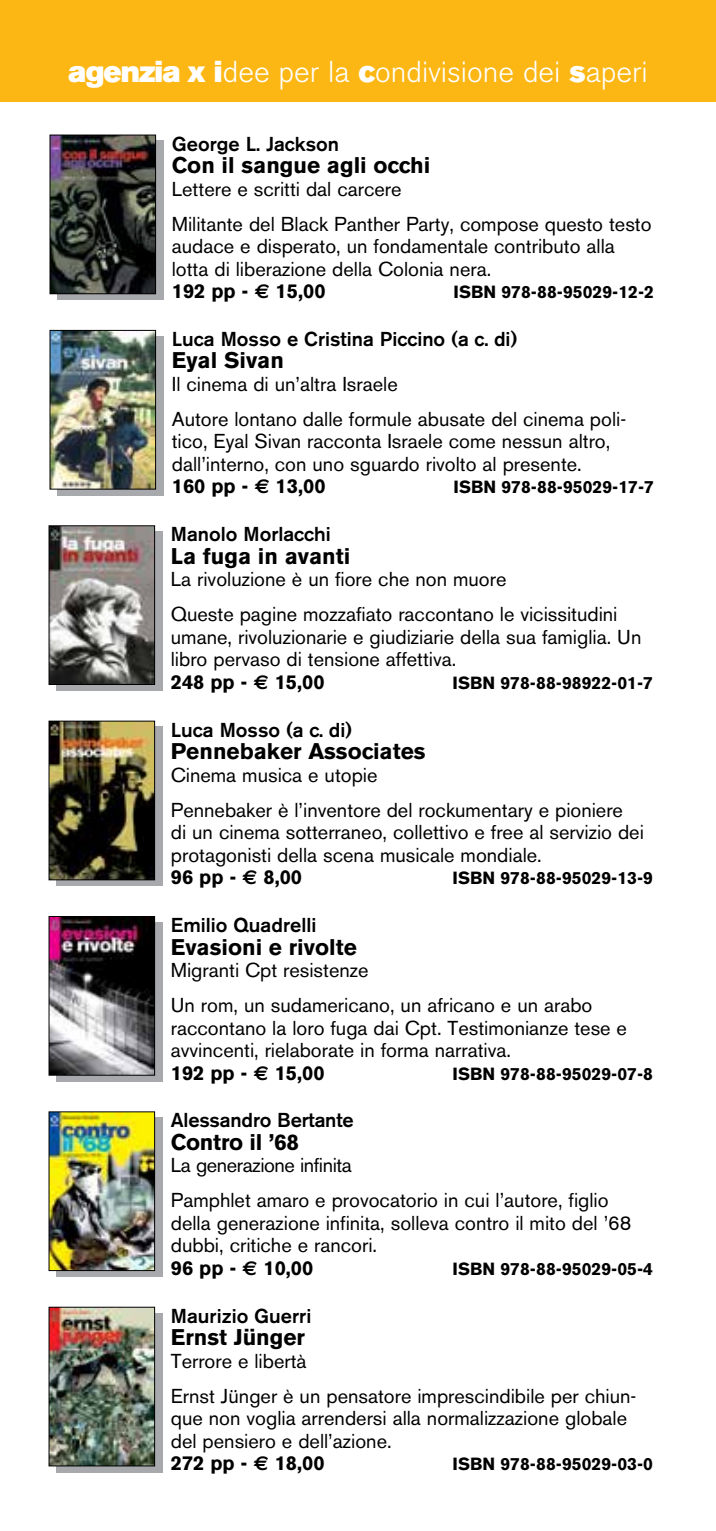
<style>
.page{position:relative;width:716px;height:1531px;background:#fff}
.page>*{position:absolute;margin:0;border:0;box-sizing:border-box;transform-origin:0 0}
.t1{font:300 30px "Akzidenz Grotesk BE";color:#fff}
.t2{font:700 22.5px "Akzidenz Grotesk BE";color:#000}
.t3{font:20px/22.5px "Akzidenz Grotesk BE";color:#000}
.t4{font:500 20px "Akzidenz Grotesk BE";color:#000}
.t5{font:700 17.5px "Akzidenz Grotesk BE";color:#000}
.s1{font-family:"Akzidenz Grotesk BE Super";font-weight:400}
.s2{font-weight:700}
.s3{font-family:"Euro Sans";font-weight:700}
</style>
<div class="page">
<div style="left:0;top:0;width:716px;height:101px;background:#fdb714"></div>
<div style="left:56px;top:1313px;width:107px;height:159px;background:linear-gradient(to right,#a7a9ac,#a7a9ac)"></div>
<img style="left:51px;top:1309px;width:102px;height:155px">
<div style="left:49px;top:1307px;width:106px;height:159px;border:1px solid #000"></div>
<div style="left:56px;top:727px;width:107px;height:159px;background:linear-gradient(to right,#a7a9ac,#a7a9ac)"></div>
<img style="left:51px;top:723px;width:102px;height:155px">
<div style="left:49px;top:721px;width:106px;height:159px;border:1px solid #000"></div>
<div style="left:56px;top:922px;width:107px;height:159px;background:linear-gradient(to right,#a7a9ac,#a7a9ac)"></div>
<img style="left:51px;top:918px;width:102px;height:155px">
<div style="left:49px;top:916px;width:106px;height:159px;border:1px solid #000"></div>
<div style="left:56px;top:1117px;width:107px;height:160px;background:linear-gradient(to right,#a2a4a6,#a3a5a8)"></div>
<img style="left:51px;top:1113px;width:102px;height:156px">
<div style="left:49px;top:1111px;width:106px;height:160px;border:1px solid #000"></div>
<div style="left:56px;top:531px;width:107px;height:160px;background:#a7a9ac"></div>
<img style="left:51px;top:527px;width:102px;height:156px">
<div style="left:49px;top:525px;width:106px;height:160px;border:1px solid #000"></div>
<div style="left:57px;top:141px;width:107px;height:159px;background:linear-gradient(to right,#a7a9ac,#a7a9ac)"></div>
<img style="left:52px;top:137px;width:102px;height:155px">
<div style="left:50px;top:135px;width:106px;height:159px;border:1px solid #000"></div>
<div style="left:57px;top:336px;width:107px;height:159px;background:linear-gradient(to right,#a7a9ac,#a7a9ac)"></div>
<img style="left:52px;top:332px;width:102px;height:155px">
<div style="left:50px;top:330px;width:106px;height:159px;border:1px solid #000"></div>
<h1 class="t1" style="left:68px;top:55px;width:581px"><span class="s1">agenzia x i</span>dee per la <span class="s1">c</span>ondivisione dei <span class="s1">s</span>aperi</h1>
<p class="t4" style="left:172px;top:131px;width:169px">George L. Jackson</p>
<p class="t2" style="left:172px;top:152px;width:260px">Con il sangue agli occhi</p>
<p class="t3" style="left:172px;top:171px;width:481px;line-height:35px">Lettere e scritti dal carcere<br>Militante del Black Panther Party, compose questo testo</p>
<p class="t3" style="left:172px;top:235px;width:444px">audace e disperato, un fondamentale contributo alla lotta di liberazione della Colonia nera.<br><span class="s2">192 pp -</span> <span class="s3">E</span> <span class="s2">15,00</span></p>
<p class="t5" style="left:453px;top:282px;width:202px">ISBN 978-88-95029-12-2</p>
<p class="t4" style="left:172px;top:327px;width:347px">Luca Mosso e Cristina Piccino (a c. di)</p>
<p class="t2" style="left:172px;top:347px;width:114px">Eyal Sivan</p>
<p class="t3" style="left:172px;top:366px;width:456px;line-height:35px">Il cinema di un’altra Israele<br>Autore lontano dalle formule abusate del cinema poli-</p>
<p class="t3" style="left:172px;top:430px;width:440px">tico, Eyal Sivan racconta Israele come nessun altro, dall’interno, con uno sguardo rivolto al presente.<br><span class="s2">160 pp -</span> <span class="s3">E</span> <span class="s2">13,00</span></p>
<p class="t5" style="left:453px;top:477px;width:202px">ISBN 978-88-95029-17-7</p>
<p class="t4" style="left:171px;top:522px;width:162px">Manolo Morlacchi</p>
<p class="t2" style="left:171px;top:543px;width:181px">La fuga in avanti</p>
<p class="t3" style="left:171px;top:562px;width:448px;line-height:35px">La rivoluzione è un fiore che non muore<br>Queste pagine mozzafiato raccontano le vicissitudini</p>
<p class="t3" style="left:171px;top:625px;width:472px">umane, rivoluzionarie e giudiziarie della sua famiglia. Un libro pervaso di tensione affettiva.<br><span class="s2">248 pp -</span> <span class="s3">E</span> <span class="s2">15,00</span></p>
<p class="t5" style="left:452px;top:672px;width:202px">ISBN 978-88-98922-01-7</p>
<p class="t4" style="left:171px;top:717px;width:183px">Luca Mosso (a c. di)</p>
<p class="t2" style="left:171px;top:738px;width:256px">Pennebaker Associates</p>
<p class="t3" style="left:171px;top:757px;width:454px;line-height:35px">Cinema musica e utopie<br>Pennebaker è l’inventore del rockumentary e pioniere</p>
<p class="t3" style="left:171px;top:821px;width:474px">di un cinema sotterraneo, collettivo e free al servizio dei protagonisti della scena musicale mondiale.<br><span class="s2">96 pp -</span> <span class="s3">E</span> <span class="s2">8,00</span></p>
<p class="t5" style="left:452px;top:868px;width:202px">ISBN 978-88-95029-13-9</p>
<p class="t4" style="left:171px;top:913px;width:147px">Emilio Quadrelli</p>
<p class="t2" style="left:171px;top:933px;width:187px">Evasioni e rivolte</p>
<p class="t3" style="left:171px;top:952px;width:423px;line-height:35px">Migranti Cpt resistenze<br>Un rom, un sudamericano, un africano e un arabo</p>
<p class="t3" style="left:171px;top:1016px;width:458px">raccontano la loro fuga dai Cpt. Testimonianze tese e avvincenti, rielaborate in forma narrativa.<br><span class="s2">192 pp -</span> <span class="s3">E</span> <span class="s2">15,00</span></p>
<p class="t5" style="left:452px;top:1063px;width:202px">ISBN 978-88-95029-07-8</p>
<p class="t4" style="left:171px;top:1108px;width:184px">Alessandro Bertante</p>
<p class="t2" style="left:171px;top:1129px;width:130px">Contro il ’68</p>
<p class="t3" style="left:171px;top:1148px;width:439px;line-height:35px">La generazione infinita<br>Pamphlet amaro e provocatorio in cui l’autore, figlio</p>
<p class="t3" style="left:171px;top:1211px;width:462px">della generazione infinita, solleva contro il mito del ’68 dubbi, critiche e rancori.<br><span class="s2">96 pp -</span> <span class="s3">E</span> <span class="s2">10,00</span></p>
<p class="t5" style="left:452px;top:1258px;width:202px">ISBN 978-88-95029-05-4</p>
<p class="t4" style="left:171px;top:1303px;width:142px">Maurizio Guerri</p>
<p class="t2" style="left:171px;top:1324px;width:136px">Ernst Jünger</p>
<p class="t3" style="left:171px;top:1343px;width:467px;line-height:35px">Terrore e libertà<br>Ernst Jünger è un pensatore imprescindibile per chiun-</p>
<p class="t3" style="left:171px;top:1407px;width:458px">que non voglia arrendersi alla normalizzazione globale del pensiero e dell’azione.<br><span class="s2">272 pp -</span> <span class="s3">E</span> <span class="s2">18,00</span></p>
<p class="t5" style="left:452px;top:1454px;width:202px">ISBN 978-88-95029-03-0</p>
</div>
